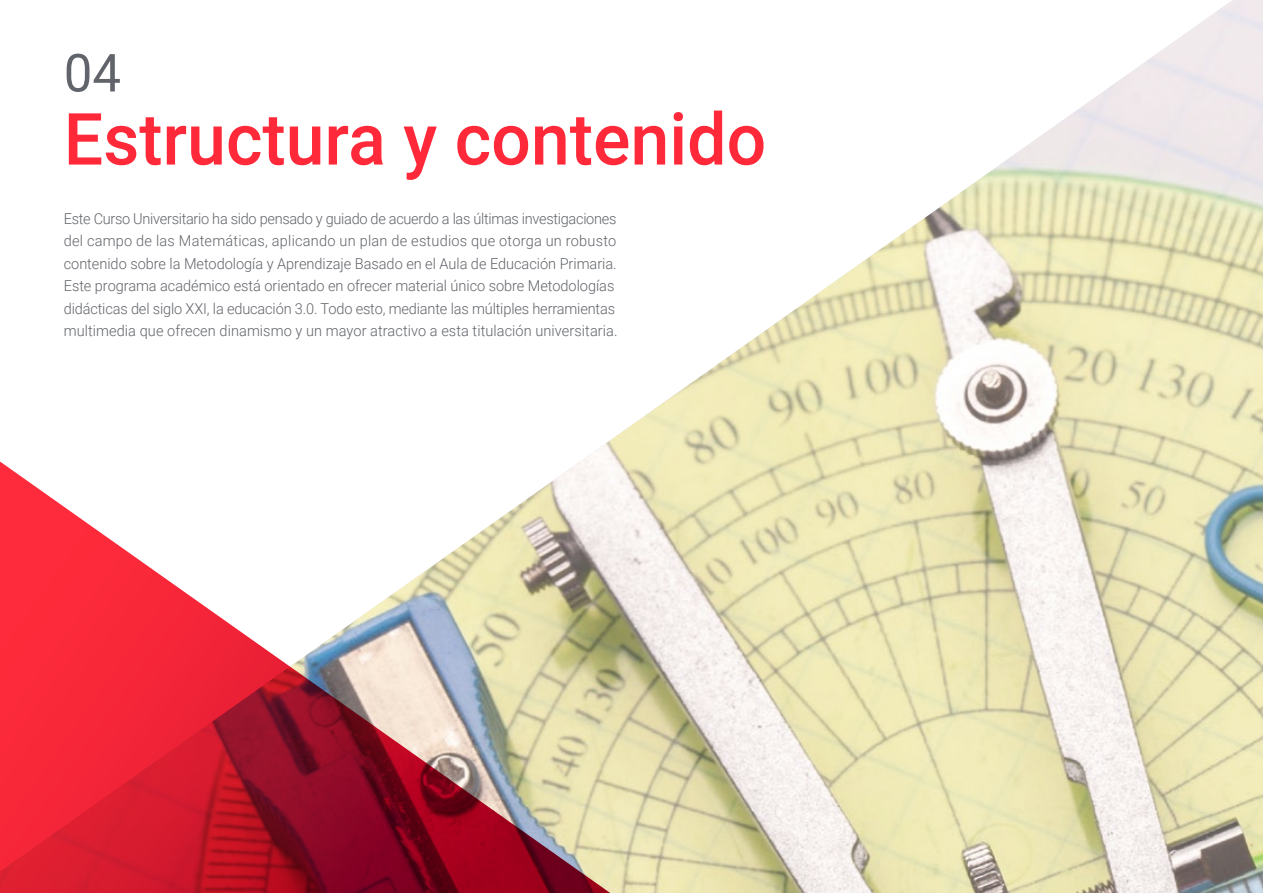
<style>
.page{position:relative;width:1263px;height:893px;background:#fff}
.page>*{position:absolute;margin:0;border:0;box-sizing:border-box;transform-origin:0 0}
.t1{font:500 72px "Roboto";color:#ff293a}
.t2{font:52.5px "Roboto";color:#61646a}
.t3{font:300 15px/22.5px "Roboto";letter-spacing:-.005em;color:#61646a}
</style>
<div class="page">
<img style="left:603px;top:0;width:660px;height:893px">
<svg style="left:0;top:446px;width:640px;height:447px"></svg>
<h2 class="t2" style="left:64px;top:36px;width:59px">04</h2>
<h1 class="t1" style="left:64px;top:89px;width:704px">Estructura y contenido</h1>
<p class="t3" style="left:64px;top:207px;width:555px">Este Curso Universitario ha sido pensado y guiado de acuerdo a las últimas investigaciones del campo de las Matemáticas, aplicando un plan de estudios que otorga un robusto contenido sobre la Metodología y Aprendizaje Basado en el Aula de Educación Primaria.<br>Este programa académico está orientado en ofrecer material único sobre Metodologías didácticas del siglo XXI, la educación 3.0. Todo esto, mediante las múltiples herramientas multimedia que ofrecen dinamismo y un mayor atractivo a esta titulación universitaria.</p>
</div>
